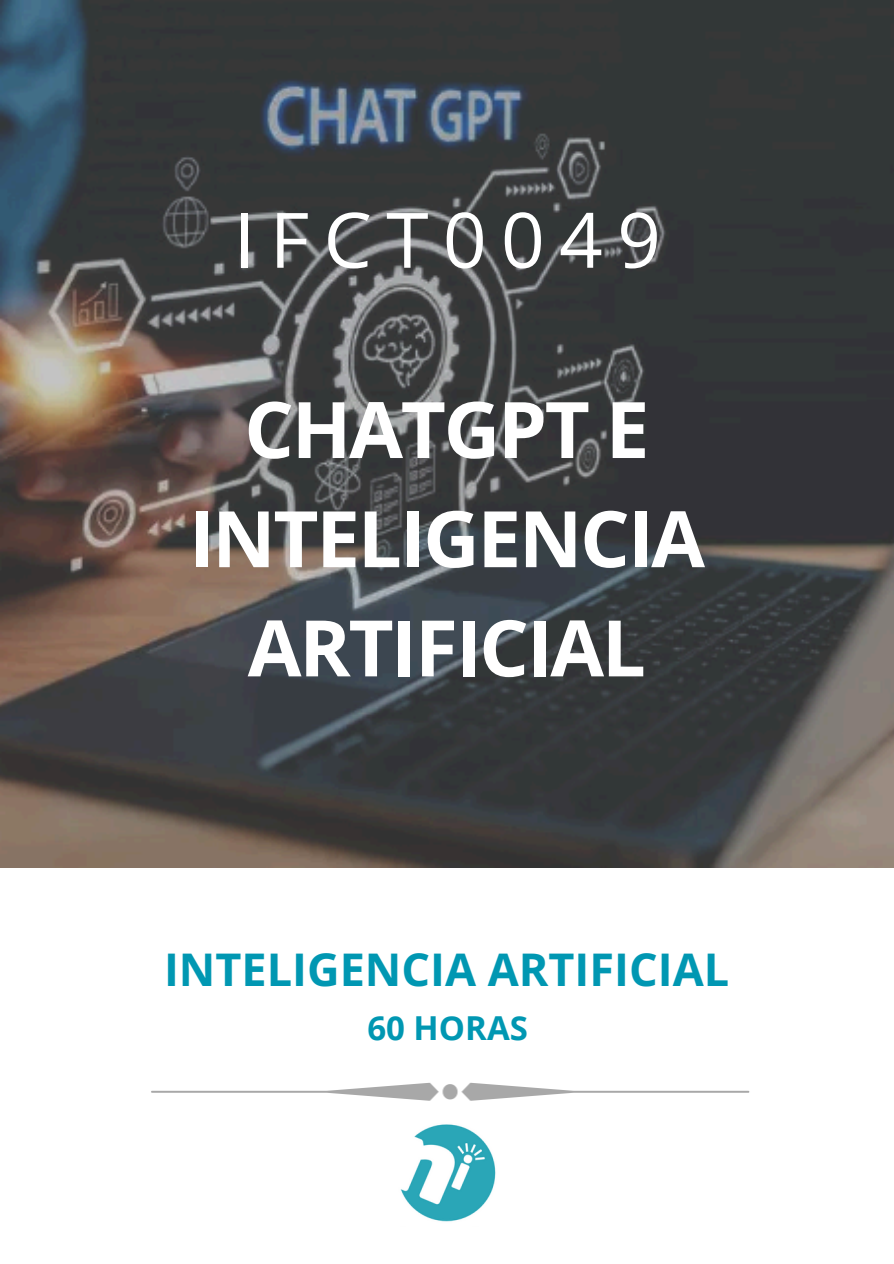
<style>
.page{position:relative;width:894px;height:1264px;background:#fff}
.page>*{position:absolute;margin:0;border:0;box-sizing:border-box;transform-origin:0 0}
.t1{font:700 78px/109.2px "Open Sans";letter-spacing:-.03em;color:#fff;text-align:center}
.t2{font:76.5px "Open Sans";letter-spacing:.19em;color:#fff}
.t3{font:700 45px "Open Sans";color:#0097b2}
.t4{font:700 33px "Open Sans";color:#0097b2}
</style>
<div class="page">
<img style="left:400px;top:1124px;width:96px;height:98px">
<img style="left:151px;top:1082px;width:599px;height:19px">
<img style="left:0;top:0;width:893px;height:867px">
<p class="t2" style="left:234px;top:186px;width:428px">IFCT0049</p>
<p class="t1" style="left:188px;top:373px;width:517px">CHATGPT E<br>INTELIGENCIA<br>ARTIFICIAL</p>
<h3 class="t3" style="left:164px;top:938px;width:566px">INTELIGENCIA ARTIFICIAL</h3>
<p class="t4" style="left:367px;top:1004px;width:162px">60 HORAS</p>
</div>
